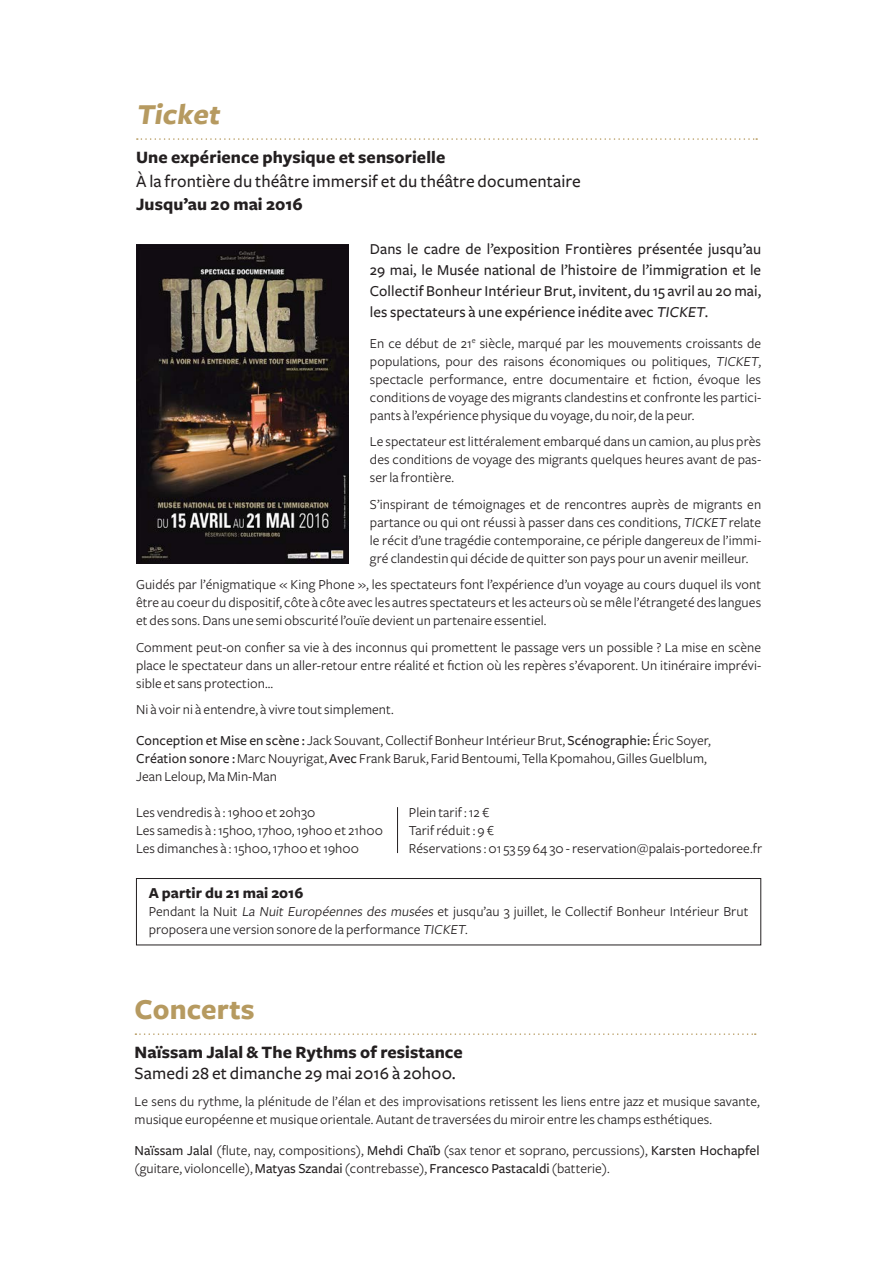
<style>
.page{position:relative;width:893px;height:1263px;background:#fff}
.page>*{position:absolute;margin:0;border:0;box-sizing:border-box;transform-origin:0 0}
.t1{font:700 30px "Freight Sans";color:#b69a60}
.t2{font:500 18px "Freight Sans";letter-spacing:.005em;color:#231f20}
.t3{font:700 18px "Freight Sans";letter-spacing:.005em;color:#231f20}
.t4{font:500 15.75px/21px "Freight Sans";letter-spacing:.005em;color:#231f20;text-align:justify}
.t5{font:700 15.75px "Freight Sans";color:#231f20}
.t6{font:14.25px/18px "Freight Sans";letter-spacing:.005em;color:#231f20}
.s1{font-weight:500}
</style>
<div class="page">
<svg style="left:137px;top:138px;width:620px;height:2px"></svg>
<svg style="left:135px;top:1033px;width:621px;height:2px"></svg>
<img style="left:136px;top:245px;width:213px;height:319px">
<div style="left:136px;top:878px;width:625px;height:67px;border:1px solid #231f20"></div>
<hr style="left:397px;top:807px;width:1px;height:46px;background:#231f20">
<h1 class="t1" style="left:136px;top:98px;width:90px">Ticket</h1>
<p class="t3" style="left:136px;top:148px;width:311px">Une expérience physique et sensorielle</p>
<p class="t2" style="left:136px;top:171px;width:446px">À la frontière du théâtre immersif et du théâtre documentaire</p>
<p class="t3" style="left:136px;top:195px;width:168px">Jusqu’au 20 mai 2016</p>
<p class="t4" style="left:370px;top:239px;width:393px">Dans le cadre de l’exposition Frontières présentée jusqu’au 29 mai, le Musée national de l’histoire de l’immigration et le Collectif Bonheur Intérieur Brut, invitent, du 15 avril au 20 mai, les spectateurs à une expérience inédite avec TICKET.</p>
<p class="t6" style="left:370px;top:334px;width:393px;text-align:justify">En ce début de 21<sup>e</sup> siècle, marqué par les mouvements croissants de populations, pour des raisons économiques ou politiques, TICKET, spectacle performance, entre documentaire et fiction, évoque les conditions de voyage des migrants clandestins et confronte les partici&shy;pants à l’expérience physique du voyage, du noir, de la peur.</p>
<p class="t6" style="left:370px;top:433px;width:393px;text-align:justify">Le spectateur est littéralement embarqué dans un camion, au plus près des conditions de voyage des migrants quelques heures avant de pas&shy;ser la frontière.</p>
<p class="t6" style="left:370px;top:495px;width:393px;text-align:justify">S’inspirant de témoignages et de rencontres auprès de migrants en partance ou qui ont réussi à passer dans ces conditions, TICKET relate le récit d’une tragédie contemporaine, ce périple dangereux de l’immi&shy;gré clandestin qui décide de quitter son pays pour un avenir meilleur.</p>
<p class="t6" style="left:136px;top:576px;width:627px;text-align:justify">Guidés par l’énigmatique « King Phone », les spectateurs font l’expérience d’un voyage au cours duquel ils vont être au coeur du dispositif, côte à côte avec les autres spectateurs et les acteurs où se mêle l’étrangeté des langues et des sons. Dans une semi obscurité l’ouïe devient un partenaire essentiel.</p>
<p class="t6" style="left:136px;top:638px;width:627px;text-align:justify">Comment peut-on confier sa vie à des inconnus qui promettent le passage vers un possible ? La mise en scène place le spectateur dans un aller-retour entre réalité et fiction où les repères s’évaporent. Un itinéraire imprévi&shy;sible et sans protection…</p>
<p class="t6" style="left:136px;top:695px;width:576px;line-height:30.8px">Ni à voir ni à entendre, à vivre tout simplement.<br><span class="s1">Conception et Mise en scène :</span> Jack Souvant, Collectif Bonheur Intérieur Brut, <span class="s1">Scénographie:</span> Éric Soyer,</p>
<p class="t6" style="left:136px;top:750px;width:572px"><span class="s1">Création sonore :</span> Marc Nouyrigat, <span class="s1">Avec</span> Frank Baruk, Farid Bentoumi, Tella Kpomahou, Gilles Guelblum,<br>Jean Leloup, Ma Min-Man</p>
<p class="t6" style="left:136px;top:804px;width:248px">Les vendredis à : 19h00 et 20h30<br>Les samedis à : 15h00, 17h00, 19h00 et 21h00<br>Les dimanches à : 15h00, 17h00 et 19h00</p>
<p class="t5" style="left:149px;top:884px;width:156px">A partir du 21 mai 2016</p>
<p class="t6" style="left:149px;top:902px;width:601px">Pendant la Nuit La Nuit Européennes des musées et jusqu’au 3 juillet, le Collectif Bonheur Intérieur Brut proposera une version sonore de la performance TICKET.</p>
<p class="t6" style="left:409px;top:804px;width:355px">Plein tarif : 12 €<br>Tarif réduit : 9 €<br>Réservations : 01 53 59 64 30 - reservation@palais-portedoree.fr</p>
<h1 class="t1" style="left:135px;top:993px;width:122px">Concerts</h1>
<p class="t3" style="left:135px;top:1043px;width:330px">Naïssam Jalal &amp; The Rythms of resistance</p>
<p class="t2" style="left:135px;top:1064px;width:323px">Samedi 28 et dimanche 29 mai 2016 à 20h00.</p>
<p class="t6" style="left:135px;top:1092px;width:627px">Le sens du rythme, la plénitude de l’élan et des improvisations retissent les liens entre jazz et musique savante, musique européenne et musique orientale. Autant de traversées du miroir entre les champs esthétiques.</p>
<p class="t6" style="left:135px;top:1141px;width:627px"><span class="s1">Naïssam Jalal</span> (flute, nay, compositions), <span class="s1">Mehdi Chaïb</span> (sax tenor et soprano, percussions), <span class="s1">Karsten Hochapfel </span>(guitare, violoncelle), <span class="s1">Matyas Szandai</span> (contrebasse), <span class="s1">Francesco Pastacaldi</span> (batterie).</p>
</div>
